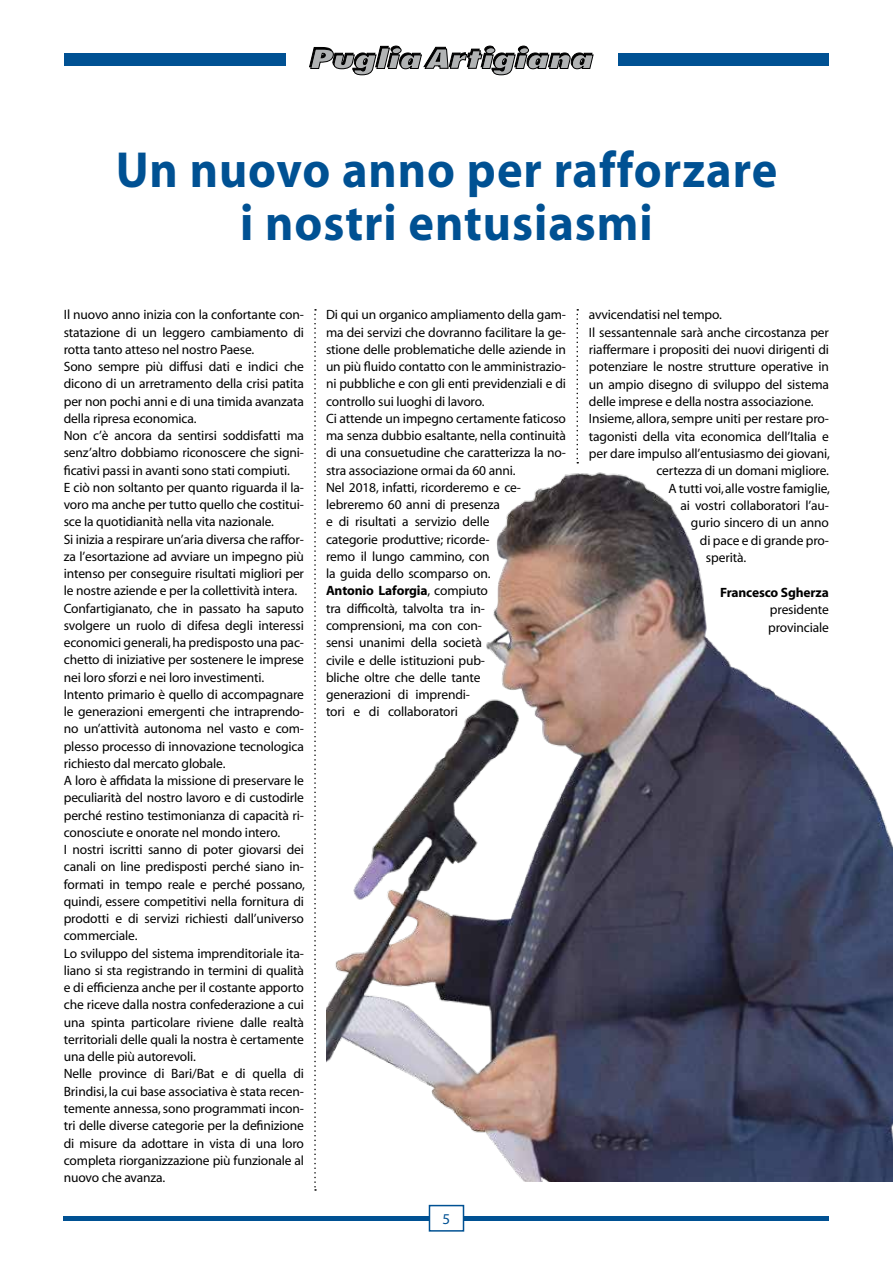
<style>
.page{position:relative;width:893px;height:1263px;background:#fff}
.page>*{position:absolute;margin:0;border:0;box-sizing:border-box;transform-origin:0 0}
.t1{font:700 51px/52.5px "Myriad";letter-spacing:.02em;color:#005193;text-align:center;scale:.95 1}
.t2{font:15px "Myriad";color:#005193}
.t3{font:13.5px/17.2px "Myriad";letter-spacing:-.01em;color:#000}
.t4{font:700 13.5px "Myriad";letter-spacing:-.01em;color:#000}
.s1{font-weight:700}
</style>
<div class="page">
<svg style="left:309px;top:46px;width:284px;height:29px"></svg>
<div style="left:64px;top:53px;width:222px;height:13px;background:#005193"></div>
<div style="left:618px;top:53px;width:211px;height:13px;background:#005193"></div>
<hr style="left:64px;top:1216px;width:765px;height:4px;background:#005193">
<div style="left:429px;top:1205px;width:34px;height:26px;background:#fff"></div>
<div style="left:429px;top:1205px;width:35px;height:26px;border:2px solid #005193"></div>
<svg style="left:314px;top:309px;width:2px;height:882px"></svg>
<svg style="left:576px;top:309px;width:2px;height:62px"></svg>
<img style="left:326px;top:374px;width:567px;height:807px">
<h1 class="t1" style="left:116px;top:145px;width:698px">Un nuovo anno per rafforzare i nostri entusiasmi</h1>
<p class="t3" style="left:64px;top:307px;width:243px">Il nuovo anno inizia con la confortante con&shy;statazione di un leggero cambiamento di rotta tanto atteso nel nostro Paese.<br>Sono sempre più diffusi dati e indici che dicono di un arretramento della crisi patita per non pochi anni e di una timida avanzata della ripresa economica.<br>Non c’è ancora da sentirsi soddisfatti ma senz’altro dobbiamo riconoscere che signi&shy;ficativi passi in avanti sono stati compiuti.<br>E ciò non soltanto per quanto riguarda il la&shy;voro ma anche per tutto quello che costitui&shy;sce la quotidianità nella vita nazionale.<br>Si inizia a respirare un’aria diversa che raffor&shy;za l’esortazione ad avviare un impegno più intenso per conseguire risultati migliori per le nostre aziende e per la collettività intera.<br>Confartigianato, che in passato ha saputo svolgere un ruolo di difesa degli interessi economici generali, ha predisposto una pac&shy;chetto di iniziative per sostenere le imprese nei loro sforzi e nei loro investimenti.<br>Intento primario è quello di accompagnare le generazioni emergenti che intraprendo&shy;no un’attività autonoma nel vasto e com&shy;plesso processo di innovazione tecnologica richiesto dal mercato globale.<br>A loro è affidata la missione di preservare le peculiarità del nostro lavoro e di custodirle perché restino testimonianza di capacità ri&shy;conosciute e onorate nel mondo intero.<br>I nostri iscritti sanno di poter giovarsi dei canali on line predisposti perché siano in&shy;formati in tempo reale e perché possano, quindi, essere competitivi nella fornitura di prodotti e di servizi richiesti dall’universo commerciale.<br>Lo sviluppo del sistema imprenditoriale ita&shy;liano si sta registrando in termini di qualità e di efficienza anche per il costante apporto che riceve dalla nostra confederazione a cui una spinta particolare riviene dalle realtà territoriali delle quali la nostra è certamente una delle più autorevoli.<br>Nelle province di Bari/Bat e di quella di Brindisi, la cui base associativa è stata recen&shy;temente annessa, sono programmati incon&shy;tri delle diverse categorie per la definizione di misure da adottare in vista di una loro completa riorganizzazione più funzionale al nuovo che avanza.</p>
<p class="t3" style="left:326px;top:307px;width:242px">Di qui un organico ampliamento della gam&shy;ma dei servizi che dovranno facilitare la ge&shy;stione delle problematiche delle aziende in un più fluido contatto con le amministrazio&shy;ni pubbliche e con gli enti previdenziali e di controllo sui luoghi di lavoro.<br>Ci attende un impegno certamente faticoso ma senza dubbio esaltante, nella continuità di una consuetudine che caratterizza la no&shy;stra associazione ormai da 60 anni.<br>Nel 2018, infatti, ricorderemo e ce&shy;lebreremo 60 anni di presenza<br>e di risultati a servizio delle<br>categorie produttive; ricorde-<br>remo il lungo cammino, con<br>la guida dello scomparso on.<br><span class="s1">Antonio Laforgia</span>, compiuto<br>tra difficoltà, talvolta tra in&shy;comprensioni, ma con con-<br>sensi unanimi della società<br>civile e delle istituzioni pub-<br>bliche oltre che delle tante<br>generazioni di imprendi-<br>tori e di collaboratori</p>
<p class="t3" style="left:589px;top:307px;width:134px">avvicendatisi nel tempo.</p>
<p class="t3" style="left:589px;top:324px;width:242px">Il sessantennale sarà anche circostanza per</p>
<p class="t3" style="left:589px;top:341px;width:242px">riaffermare i propositi dei nuovi dirigenti di</p>
<p class="t3" style="left:589px;top:359px;width:241px">potenziare le nostre strutture operative in</p>
<p class="t3" style="left:589px;top:376px;width:242px">un ampio disegno di sviluppo del sistema</p>
<p class="t3" style="left:589px;top:393px;width:226px">delle imprese e della nostra associazione.</p>
<p class="t3" style="left:589px;top:411px;width:242px">Insieme, allora, sempre uniti per restare pro-</p>
<p class="t3" style="left:589px;top:428px;width:242px">tagonisti della vita economica dell’Italia e</p>
<p class="t3" style="left:589px;top:445px;width:242px">per dare impulso all’entusiasmo dei giovani,</p>
<p class="t3" style="left:656px;top:463px;width:174px">certezza di un domani migliore.</p>
<p class="t3" style="left:668px;top:480px;width:163px">A tutti voi, alle vostre famiglie,</p>
<p class="t3" style="left:680px;top:497px;width:150px">ai vostri collaboratori l’au-</p>
<p class="t3" style="left:691px;top:515px;width:139px">gurio sincero di un anno</p>
<p class="t3" style="left:700px;top:532px;width:130px">di pace e di grande pro-</p>
<p class="t3" style="left:706px;top:550px;width:42px">sperità.</p>
<p class="t4" style="left:720px;top:585px;width:110px">Francesco Sgherza</p>
<p class="t3" style="left:768px;top:601px;width:62px">presidente provinciale</p>
<p class="t2" style="left:443px;top:1211px;width:9px">5</p>
</div>
